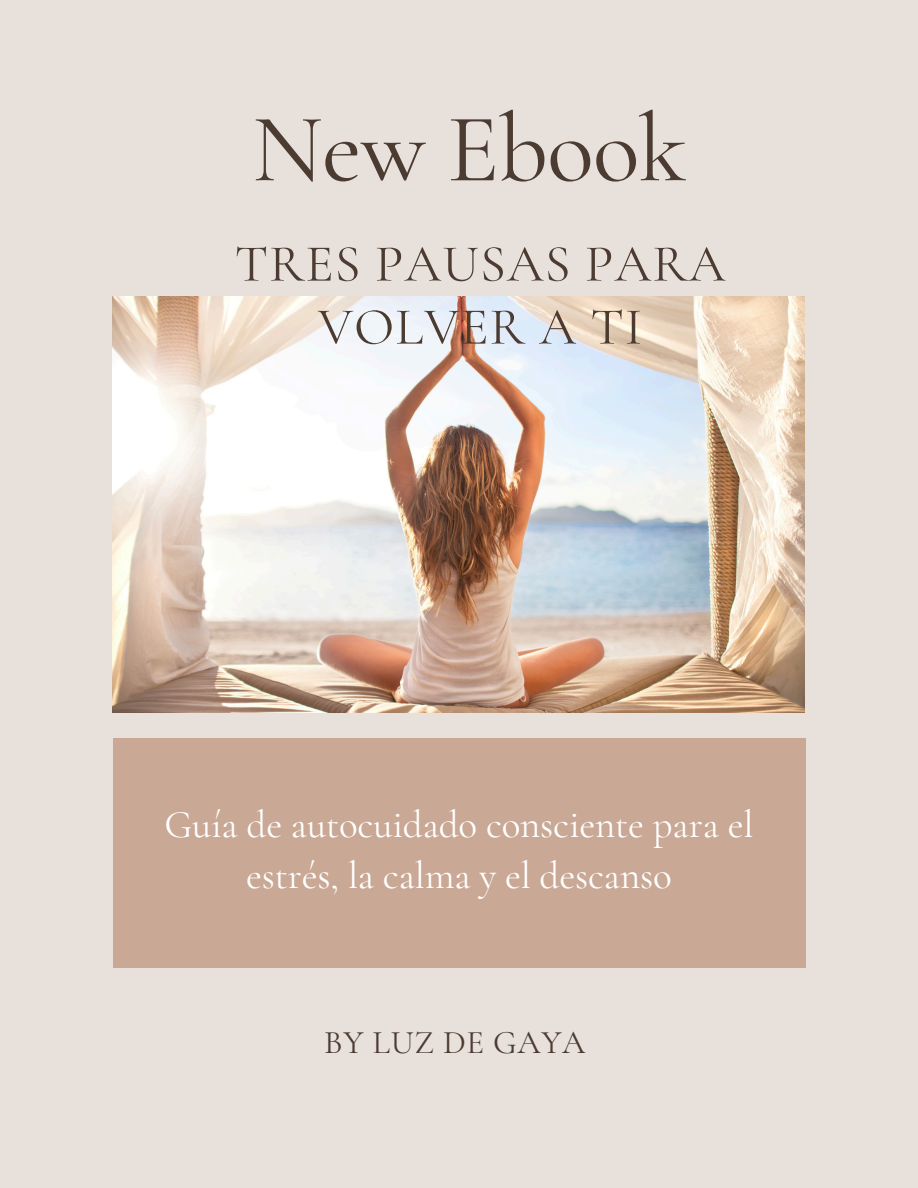
<style>
.page{position:relative;width:918px;height:1188px;background:#e7e0db}
.page>*{position:absolute;margin:0;border:0;box-sizing:border-box;transform-origin:0 0}
.t1{font:97.5px "Cormorant Garamond";letter-spacing:-.01em;color:#4b3b31}
.t2{font:52.5px/63px "Cormorant Garamond";letter-spacing:.02em;color:#4b3b31;text-align:center}
.t3{font:39px/50.7px "Cormorant Garamond";letter-spacing:-.005em;color:#fff;text-align:center}
.t4{font:33px "Cormorant Garamond";letter-spacing:.02em;color:#4b3b31}
</style>
<div class="page">
<img style="left:113px;top:296px;width:692px;height:417px">
<div style="left:113px;top:738px;width:692px;height:229px;background:#c9a895"></div>
<h1 class="t1" style="left:252px;top:90px;width:436px">New Ebook</h1>
<h2 class="t2" style="left:235px;top:232px;width:492px">TRES PAUSAS PARA<br>VOLVER A TI</h2>
<h3 class="t3" style="left:164px;top:799px;width:591px">Guía de autocuidado consciente para el estrés, la calma y el descanso</h3>
<p class="t4" style="left:324px;top:1022px;width:262px">BY LUZ DE GAYA</p>
</div>
